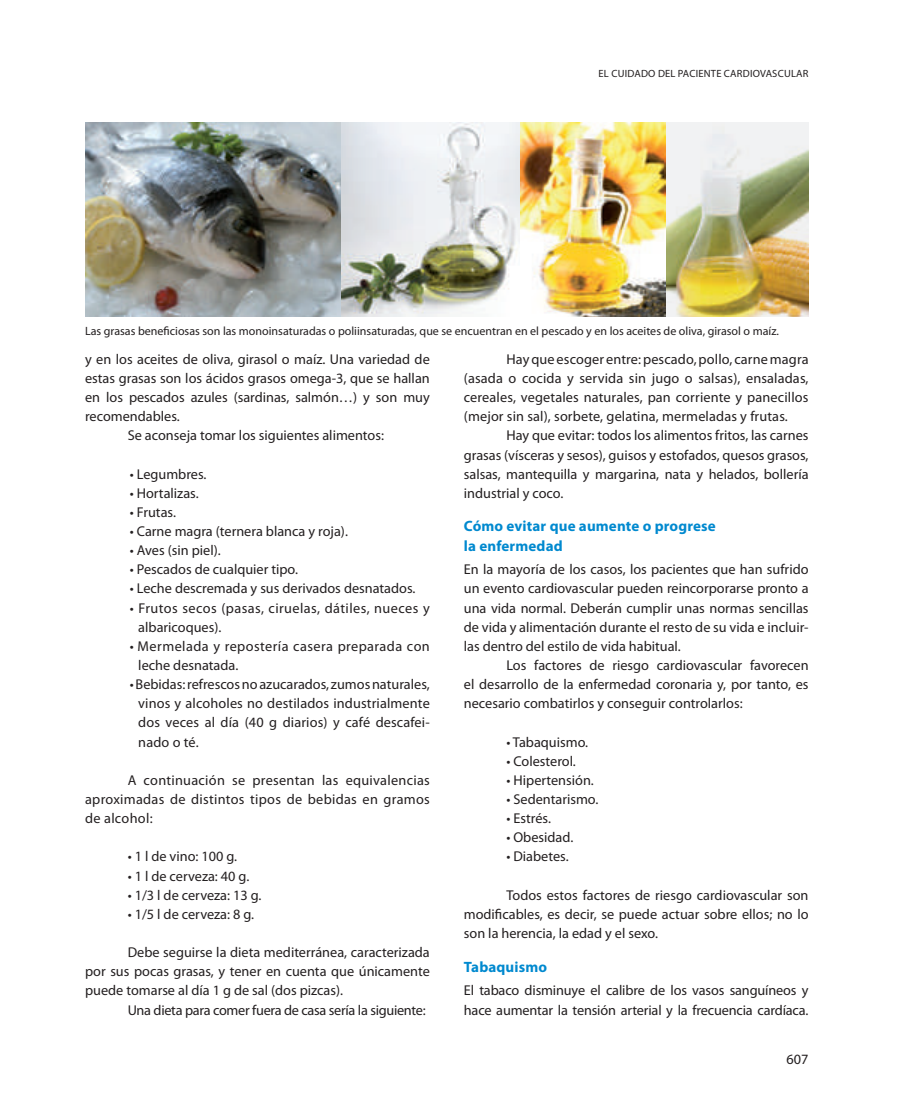
<style>
.page{position:relative;width:915px;height:1106px;background:#fff}
.page>*{position:absolute;margin:0;border:0;box-sizing:border-box;transform-origin:0 0}
.t1{font:700 15px/19.2px "Myriad Pro";letter-spacing:.01em;color:#0089cf}
.t2{font:14.25px/19.2px "Myriad Pro";color:#231f20;text-align:justify}
.t3{font:14.25px/19.2px "Myriad Pro";letter-spacing:.03em;color:#231f20}
.t4{font:14.25px "Myriad Pro";letter-spacing:-.02em;color:#231f20}
.t5{font:12px "Myriad Pro";color:#231f20}
.t6{font:10.5px "Myriad Pro";letter-spacing:.02em;color:#231f20}
</style>
<div class="page">
<img style="left:85px;top:122px;width:723px;height:194px">
<p class="t6" style="left:598px;top:67px;width:33px">El cuidad</p>
<p class="t6" style="left:648px;top:67px;width:17px">o del</p>
<p class="t6" style="left:677px;top:67px;width:7px">pacien</p>
<p class="t6" style="left:710px;top:67px;width:57px">te cardiovasc</p>
<p class="t6" style="left:783px;top:67px;width:26px">ular</p>
<p class="t5" style="left:85px;top:325px;width:695px">Las grasas beneficiosas son las monoinsaturadas o poliinsaturadas, que se encuentran en el pescado y en los aceites de oliva, girasol o maíz.</p>
<p class="t2" style="left:85px;top:349px;width:346px">y en los aceites de oliva, girasol o maíz. Una variedad de</p>
<p class="t2" style="left:85px;top:369px;width:346px">estas grasas son los ácidos grasos omega-3, que se hallan</p>
<p class="t2" style="left:85px;top:388px;width:346px">en los pescados azules (sardinas, salmón…) y son muy</p>
<p class="t2" style="left:85px;top:407px;width:96px">recomendables.</p>
<p class="t2" style="left:128px;top:426px;width:258px">Se aconseja tomar los siguientes alimentos:</p>
<p class="t2" style="left:130px;top:464px;width:78px">• Legumbres.</p>
<p class="t2" style="left:130px;top:483px;width:70px">• Hortalizas.</p>
<p class="t2" style="left:130px;top:503px;width:48px">• Frutas.</p>
<p class="t2" style="left:130px;top:522px;width:219px">• Carne magra (ternera blanca y roja).</p>
<p class="t2" style="left:130px;top:541px;width:92px">• Aves (sin piel).</p>
<p class="t2" style="left:130px;top:560px;width:170px">• Pescados de cualquier tipo.</p>
<p class="t2" style="left:130px;top:579px;width:287px">• Leche descremada y sus derivados desnatados.</p>
<p class="t3" style="left:138px;top:598px;width:293px;text-indent:-9px">• Frutos secos (pasas, ciruelas, dátiles, nueces y albaricoques).</p>
<p class="t3" style="left:138px;top:637px;width:293px;text-indent:-9px">• Mermelada y repostería casera preparada con leche desnatada.</p>
<p class="t2" style="left:138px;top:675px;width:293px;text-indent:-9px">• Bebidas: refrescos no azucarados, zumos naturales, vinos y alcoholes no destilados industrialmente dos veces al día (40 g diarios) y café descafei&shy;nado o té.</p>
<p class="t2" style="left:85px;top:770px;width:346px;text-indent:43px">A continuación se presentan las equivalencias aproximadas de distintos tipos de bebidas en gramos de alcohol:</p>
<p class="t2" style="left:128px;top:847px;width:111px">• 1 l de vino: 100 g.</p>
<p class="t2" style="left:128px;top:866px;width:123px">• 1 l de cerveza: 40 g.</p>
<p class="t2" style="left:128px;top:885px;width:135px">• 1/3 l de cerveza: 13 g.</p>
<p class="t2" style="left:128px;top:904px;width:128px">• 1/5 l de cerveza: 8 g.</p>
<p class="t2" style="left:85px;top:943px;width:346px;text-indent:43px">Debe seguirse la dieta mediterránea, caracterizada por sus pocas grasas, y tener en cuenta que únicamente puede tomarse al día 1 g de sal (dos pizcas).</p>
<p class="t4" style="left:128px;top:1002px;width:299px">Una dieta para comer fuera de casa sería la siguiente:</p>
<p class="t2" style="left:463px;top:350px;width:346px;text-indent:43px">Hay que escoger entre: pescado, pollo, carne magra (asada o cocida y servida sin jugo o salsas), ensaladas, cereales, vegetales naturales, pan corriente y panecillos (mejor sin sal), sorbete, gelatina, mermeladas y frutas.</p>
<p class="t2" style="left:463px;top:426px;width:346px;text-indent:43px">Hay que evitar: todos los alimentos fritos, las carnes grasas (vísceras y sesos), guisos y estofados, quesos grasos, salsas, mantequilla y margarina, nata y helados, bollería industrial y coco.</p>
<p class="t1" style="left:463px;top:517px;width:253px">Cómo evitar que aumente o progrese la enfermedad</p>
<p class="t2" style="left:463px;top:560px;width:346px">En la mayoría de los casos, los pacientes que han sufrido un evento cardiovascular pueden reincorporarse pronto a una vida normal. Deberán cumplir unas normas sencillas de vida y alimentación durante el resto de su vida e incluir&shy;las dentro del estilo de vida habitual.</p>
<p class="t2" style="left:463px;top:656px;width:346px;text-indent:43px">Los factores de riesgo cardiovascular favorecen el desarrollo de la enfermedad coronaria y, por tanto, es necesario combatirlos y conseguir controlarlos:</p>
<p class="t2" style="left:506px;top:732px;width:83px">• Tabaquismo.</p>
<p class="t2" style="left:506px;top:751px;width:71px">• Colesterol.</p>
<p class="t2" style="left:506px;top:770px;width:89px">• Hipertensión.</p>
<p class="t2" style="left:506px;top:790px;width:93px">• Sedentarismo.</p>
<p class="t2" style="left:506px;top:809px;width:46px">• Estrés.</p>
<p class="t2" style="left:506px;top:828px;width:68px">• Obesidad.</p>
<p class="t2" style="left:506px;top:847px;width:64px">• Diabetes.</p>
<p class="t2" style="left:463px;top:885px;width:346px;text-indent:43px">Todos estos factores de riesgo cardiovascular son modificables, es decir, se puede actuar sobre ellos; no lo son la herencia, la edad y el sexo.</p>
<p class="t1" style="left:463px;top:957px;width:85px">Tabaquismo</p>
<p class="t2" style="left:463px;top:981px;width:346px">El tabaco disminuye el calibre de los vasos sanguíneos y hace aumentar la tensión arterial y la frecuencia cardíaca.</p>
<p class="t2" style="left:786px;top:1049px;width:23px">607</p>
</div>
